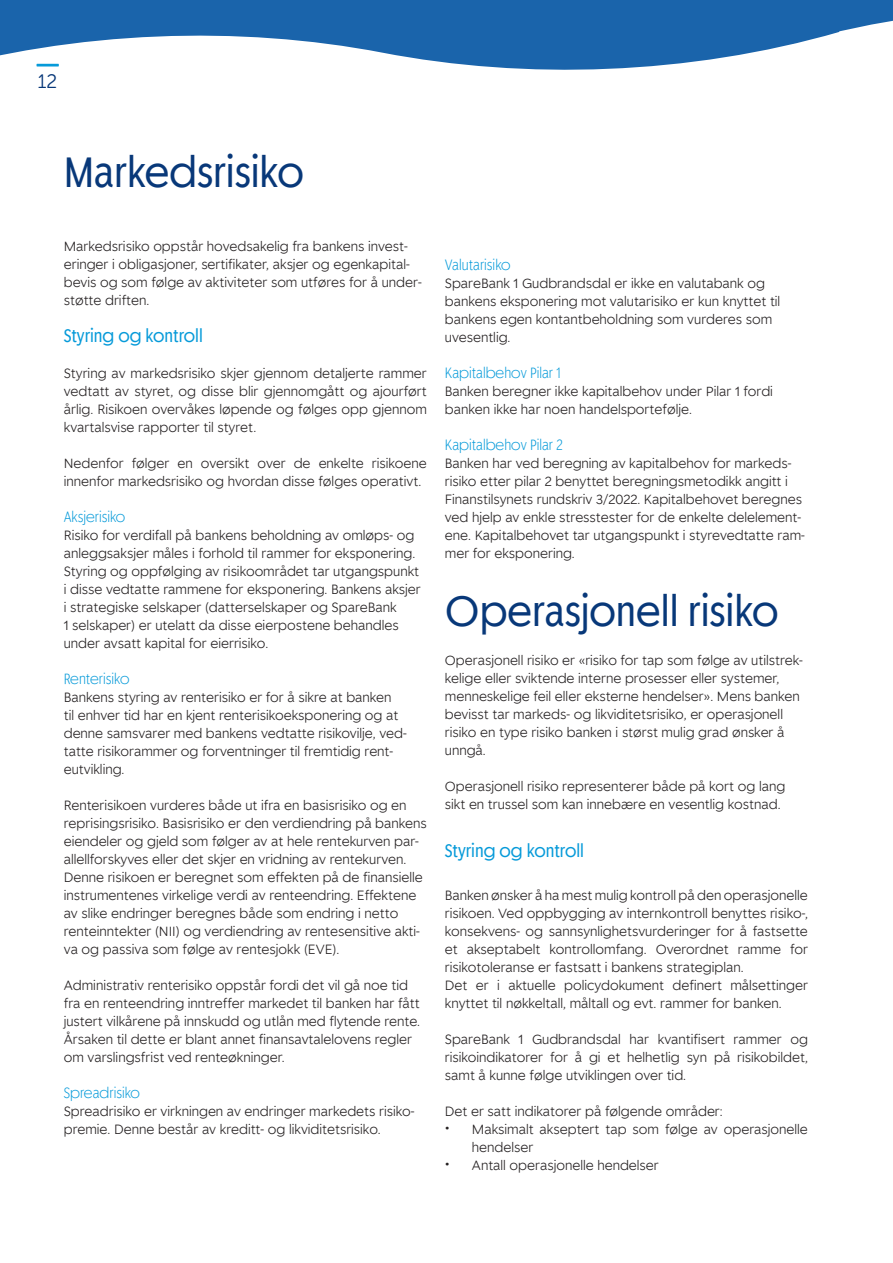
<style>
.page{position:relative;width:893px;height:1263px;background:#fff}
.page>*{position:absolute;margin:0;border:0;box-sizing:border-box;transform-origin:0 0}
.t1{font:42px "Spare Bank 1 Title";color:#083879}
.t2{font:19.5px "Museo Sans Rounded 300";color:#083879}
.t3{font:18px "Spare Bank 1 Title";color:#069ad9}
.t4{font:300 15px "Spare Bank 1 Title";color:#069ad9}
.t5{font:300 13.05px/18px "Spare Bank 1";color:#231f20}
.s1{font-size:18px}
</style>
<div class="page">
<svg style="left:0;top:0;width:790px;height:70px;fill:#1a64ab"></svg>
<svg style="left:790px;top:0;width:103px;height:45px"></svg>
<h2 class="t2" style="left:38px;top:71px;width:21px">12</h2>
<h1 class="t1" style="left:64px;top:144px;width:242px">Markedsrisiko</h1>
<p class="t5" style="left:64px;top:236px;width:359px">Markedsrisiko oppstår hovedsakelig fra bankens invest&shy;eringer i obligasjoner, sertifikater, aksjer og egenkapital&shy;bevis og som følge av aktiviteter som utføres for å under&shy;støtte driften.</p>
<h3 class="t3" style="left:64px;top:324px;width:141px">Styring og kontroll</h3>
<p class="t5" style="left:64px;top:364px;width:365px;text-align:justify">Styring av markedsrisiko skjer gjennom detaljerte rammer vedtatt av styret, og disse blir gjennomgått og ajourført årlig. Risikoen overvåkes løpende og følges opp gjennom kvartalsvise rapporter til styret.</p>
<p class="t5" style="left:64px;top:454px;width:365px">Nedenfor følger en oversikt over de enkelte risikoene innenfor markedsrisiko og hvordan disse følges operativt.</p>
<p class="t4" style="left:64px;top:507px;width:63px">Aksjerisiko</p>
<p class="t5" style="left:64px;top:526px;width:359px">Risiko for verdifall på bankens beholdning av omløps- og anleggsaksjer måles i forhold til rammer for eksponering.<br>Styring og oppfølging av risikoområdet tar utgangspunkt i disse vedtatte rammene for eksponering. Bankens aksjer i strategiske selskaper (datterselskaper og SpareBank<br>1 selskaper) er utelatt da disse eierpostene behandles under avsatt kapital for eierrisiko.</p>
<p class="t4" style="left:64px;top:669px;width:67px">Renterisiko</p>
<p class="t5" style="left:64px;top:688px;width:344px">Bankens styring av renterisiko er for å sikre at banken<br>til enhver tid har en kjent renterisikoeksponering og at denne samsvarer med bankens vedtatte risikovilje, ved&shy;tatte risikorammer og forventninger til fremtidig rent&shy;eutvikling.</p>
<p class="t5" style="left:64px;top:796px;width:365px">Renterisikoen vurderes både ut ifra en basisrisiko og en reprisingsrisiko. Basisrisiko er den verdiendring på bankens eiendeler og gjeld som følger av at hele rentekurven par&shy;allellforskyves eller det skjer en vridning av rentekurven.<br>Denne risikoen er beregnet som effekten på de finansielle instrumentenes virkelige verdi av renteendring. Effektene av slike endringer beregnes både som endring i netto renteinntekter (NII) og verdiendring av rentesensitive akti&shy;va og passiva som følge av rentesjokk (EVE).</p>
<p class="t5" style="left:64px;top:976px;width:358px">Administrativ renterisiko oppstår fordi det vil gå noe tid fra en renteendring inntreffer markedet til banken har fått justert vilkårene på innskudd og utlån med flytende rente.<br>Årsaken til dette er blant annet finansavtalelovens regler om varslingsfrist ved renteøkninger.</p>
<p class="t4" style="left:64px;top:1083px;width:78px">Spreadrisiko</p>
<p class="t5" style="left:64px;top:1102px;width:352px">Spreadrisiko er virkningen av endringer markedets risiko&shy;premie. Denne består av kreditt- og likviditetsrisiko.</p>
<p class="t4" style="left:445px;top:255px;width:67px">Valutarisiko</p>
<p class="t5" style="left:445px;top:274px;width:337px">SpareBank 1 Gudbrandsdal er ikke en valutabank og bankens eksponering mot valutarisiko er kun knyttet til bankens egen kontantbeholdning som vurderes som uvesentlig.</p>
<p class="t4" style="left:445px;top:363px;width:117px">Kapitalbehov Pilar 1</p>
<p class="t5" style="left:445px;top:382px;width:330px">Banken beregner ikke kapitalbehov under Pilar 1 fordi banken ikke har noen handelsportefølje.</p>
<p class="t4" style="left:445px;top:435px;width:119px">Kapitalbehov Pilar 2</p>
<p class="t5" style="left:445px;top:454px;width:361px">Banken har ved beregning av kapitalbehov for markeds&shy;risiko etter pilar 2 benyttet beregningsmetodikk angitt i Finanstilsynets rundskriv 3/2022. Kapitalbehovet beregnes ved hjelp av enkle stresstester for de enkelte delelement&shy;ene. Kapitalbehovet tar utgangspunkt i styrevedtatte ram&shy;mer for eksponering.</p>
<h1 class="t1" style="left:445px;top:583px;width:335px">Operasjonell risiko</h1>
<p class="t5" style="left:445px;top:651px;width:360px">Operasjonell risiko er «risiko for tap som følge av utilstrek&shy;kelige eller sviktende interne prosesser eller systemer, menneskelige feil eller eksterne hendelser». Mens banken bevisst tar markeds- og likviditetsrisiko, er operasjonell risiko en type risiko banken i størst mulig grad ønsker å unngå.</p>
<p class="t5" style="left:445px;top:777px;width:342px">Operasjonell risiko representerer både på kort og lang sikt en trussel som kan innebære en vesentlig kostnad.</p>
<h3 class="t3" style="left:445px;top:839px;width:141px">Styring og kontroll</h3>
<p class="t5" style="left:445px;top:886px;width:365px">Banken ønsker å ha mest mulig kontroll på den operasjonelle risikoen. Ved oppbygging av internkontroll benyttes risiko-, konsekvens- og sannsynlighetsvurderinger for å fastsette et akseptabelt kontrollomfang. Overordnet ramme for risikotoleranse er fastsatt i bankens strategiplan.<br>Det er i aktuelle policydokument definert målsettinger knyttet til nøkkeltall, måltall og evt. rammer for banken.</p>
<p class="t5" style="left:445px;top:1030px;width:365px;text-align:justify">SpareBank 1 Gudbrandsdal har kvantifisert rammer og risikoindikatorer for å gi et helhetlig syn på risikobildet, samt å kunne følge utviklingen over tid.</p>
<p class="t5" style="left:445px;top:1102px;width:279px">Det er satt indikatorer på følgende områder:</p>
<p class="t5" style="left:472px;top:1120px;width:338px;text-indent:-27px"><span class="s1">•</span> Maksimalt akseptert tap som følge av operasjonelle hendelser</p>
<p class="t5" style="left:445px;top:1156px;width:215px"><span class="s1">•</span> Antall operasjonelle hendelser</p>
</div>
